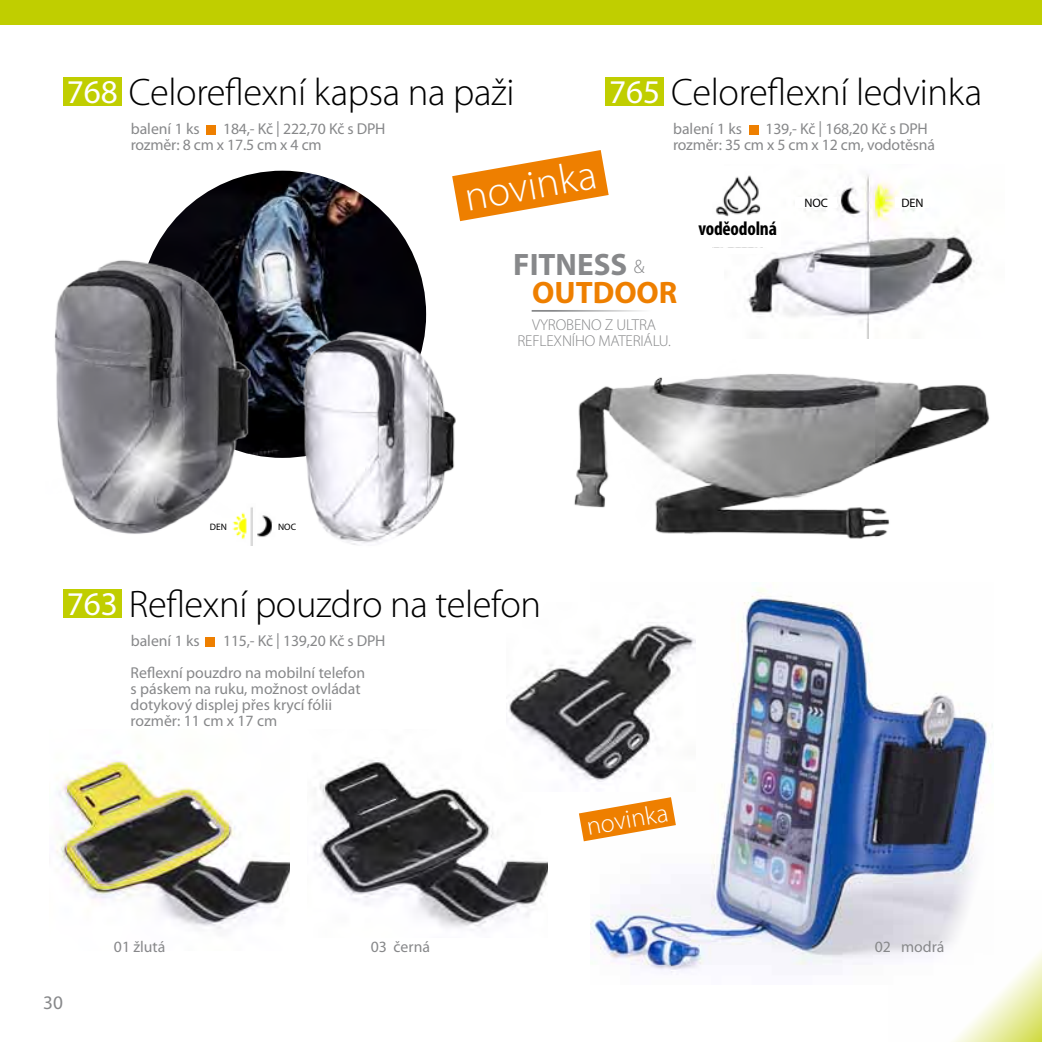
<style>
.page{position:relative;width:1042px;height:1042px;background:#fff}
.page>*{position:absolute;margin:0;border:0;box-sizing:border-box;transform-origin:0 0}
.t1{font:300 42px "Myriad Pro";color:#fff}
.t2{font:300 38.5px "Myriad Pro";letter-spacing:-.01em;color:#000}
.t3{font:33.25px "Myriad Pro";color:#fff}
.t4{font:700 31.15px "Myriad Pro";color:#87888a}
.t5{font:700 31.15px "Myriad Pro";color:#ee7f00}
.t6{font:300 26.07px "Myriad Pro";color:#fff}
.t7{font:700 condensed 19.6px "Myriad Pro";letter-spacing:-.01em;color:#000}
.t8{font:300 19.43px "Myriad Pro";color:#87888a}
.t9{font:19.25px "Myriad Pro";color:#87888a}
.t10{font:15.75px/15.8px "Myriad Pro";color:#87888a}
.t11{font:300 15.75px/15.8px "Myriad Pro";letter-spacing:-.01em;color:#87888a;text-align:center}
.t12{font:12.25px "Myriad Pro";color:#000}
.t13{font:9.28px "Myriad Pro";color:#000}
.s1{font-weight:400;font-size:33.25px;color:#fff}
</style>
<div class="page">
<img style="left:747px;top:174px;width:230px;height:164px">
<div style="left:795px;top:197px;width:42px;height:11px;background:#fff"></div>
<div style="left:895px;top:197px;width:34px;height:11px;background:#fff"></div>
<svg style="left:954px;top:952px;width:88px;height:90px"></svg>
<div style="left:0;top:0;width:1042px;height:25px;background:#c0ce00"></div>
<div style="left:63px;top:77px;width:59px;height:29px;background:#c0ce00"></div>
<div style="left:605px;top:77px;width:59px;height:29px;background:#c0ce00"></div>
<div style="left:63px;top:589px;width:59px;height:29px;background:#c0ce00"></div>
<div style="left:207px;top:125px;width:9px;height:9px;background:#ee7f00"></div>
<div style="left:749px;top:125px;width:9px;height:9px;background:#ee7f00"></div>
<div style="left:206px;top:637px;width:9px;height:9px;background:#ee7f00"></div>
<img style="left:590px;top:587px;width:403px;height:398px">
<img style="left:139px;top:171px;width:287px;height:287px;border-radius:144px">
<img style="left:54px;top:247px;width:207px;height:299px">
<img style="left:253px;top:313px;width:203px;height:233px">
<img style="left:574px;top:374px;width:416px;height:165px">
<svg style="left:452px;top:150px;width:157px;height:71px"></svg>
<img style="left:314px;top:760px;width:234px;height:168px">
<img style="left:56px;top:755px;width:234px;height:174px">
<img style="left:506px;top:602px;width:189px;height:189px">
<svg style="left:579px;top:797px;width:97px;height:44px"></svg>
<img style="left:712px;top:174px;width:51px;height:79px">
<div style="left:694px;top:220px;width:87px;height:27px;background:#fff"></div>
<img style="left:231px;top:504px;width:24px;height:41px">
<img style="left:257px;top:504px;width:18px;height:41px">
<div style="left:272px;top:523px;width:30px;height:8px;background:#fff"></div>
<div style="left:205px;top:523px;width:26px;height:9px;background:#fff"></div>
<hr style="left:532px;top:310px;width:120px;height:2px;background:#87888a">
<h2 class="t2" style="left:67px;top:71px;width:449px"><span class="s1">768</span> Celoreflexní kapsa na paži</h2>
<h2 class="t2" style="left:671px;top:71px;width:312px">Celoreflexní ledvinka</h2>
<h3 class="t3" style="left:609px;top:74px;width:53px">765</h3>
<p class="t10" style="left:673px;top:121px;width:263px;text-indent:92px">139,- Kč | 168,20 Kč s DPH rozměr: 35 cm x 5 cm x 12 cm, vodotěsná</p>
<p class="t10" style="left:131px;top:121px;width:256px;text-indent:92px">184,- Kč | 222,70 Kč s DPH rozměr: 8 cm x 17.5 cm x 4 cm</p>
<p class="t10" style="left:673px;top:121px;width:70px">balení 1 ks</p>
<p class="t10" style="left:131px;top:121px;width:70px">balení 1 ks</p>
<h1 class="t1" style="left:461px;top:174px;width:134px;rotate:-10deg">novinka</h1>
<h3 class="t4" style="left:513px;top:247px;width:115px">FITNESS</h3>
<h3 class="t5" style="left:532px;top:275px;width:147px">OUTDOOR</h3>
<p class="t8" style="left:634px;top:256px;width:12px">&amp;</p>
<p class="t11" style="left:517px;top:317px;width:155px">VYROBENO Z ULTRA<br>REFLEXNÍHO MATERIÁLU.</p>
<p class="t7" style="left:698px;top:218px;width:80px">voděodolná</p>
<p class="t12" style="left:804px;top:196px;width:25px">NOC</p>
<p class="t12" style="left:901px;top:196px;width:24px">DEN</p>
<p class="t13" style="left:210px;top:522px;width:18px">DEN</p>
<p class="t13" style="left:278px;top:522px;width:20px">NOC</p>
<h3 class="t3" style="left:67px;top:585px;width:53px">763</h3>
<h2 class="t2" style="left:129px;top:583px;width:414px">Reflexní pouzdro na telefon</h2>
<p class="t10" style="left:131px;top:633px;width:70px">balení 1 ks</p>
<p class="t10" style="left:223px;top:633px;width:164px">115,- Kč | 139,20 Kč s DPH</p>
<p class="t10" style="left:131px;top:665px;width:236px">Reflexní pouzdro na mobilní telefon s páskem na ruku, možnost ovládat dotykový displej přes krycí fólii rozměr: 11 cm x 17 cm</p>
<h3 class="t6" style="left:584px;top:812px;width:84px;rotate:-10deg">novinka</h3>
<p class="t9" style="left:43px;top:992px;width:21px">30</p>
<p class="t10" style="left:114px;top:939px;width:53px">01 žlutá</p>
<p class="t10" style="left:371px;top:939px;width:61px">03 černá</p>
<p class="t10" style="left:875px;top:939px;width:71px">02 modrá</p>
</div>
